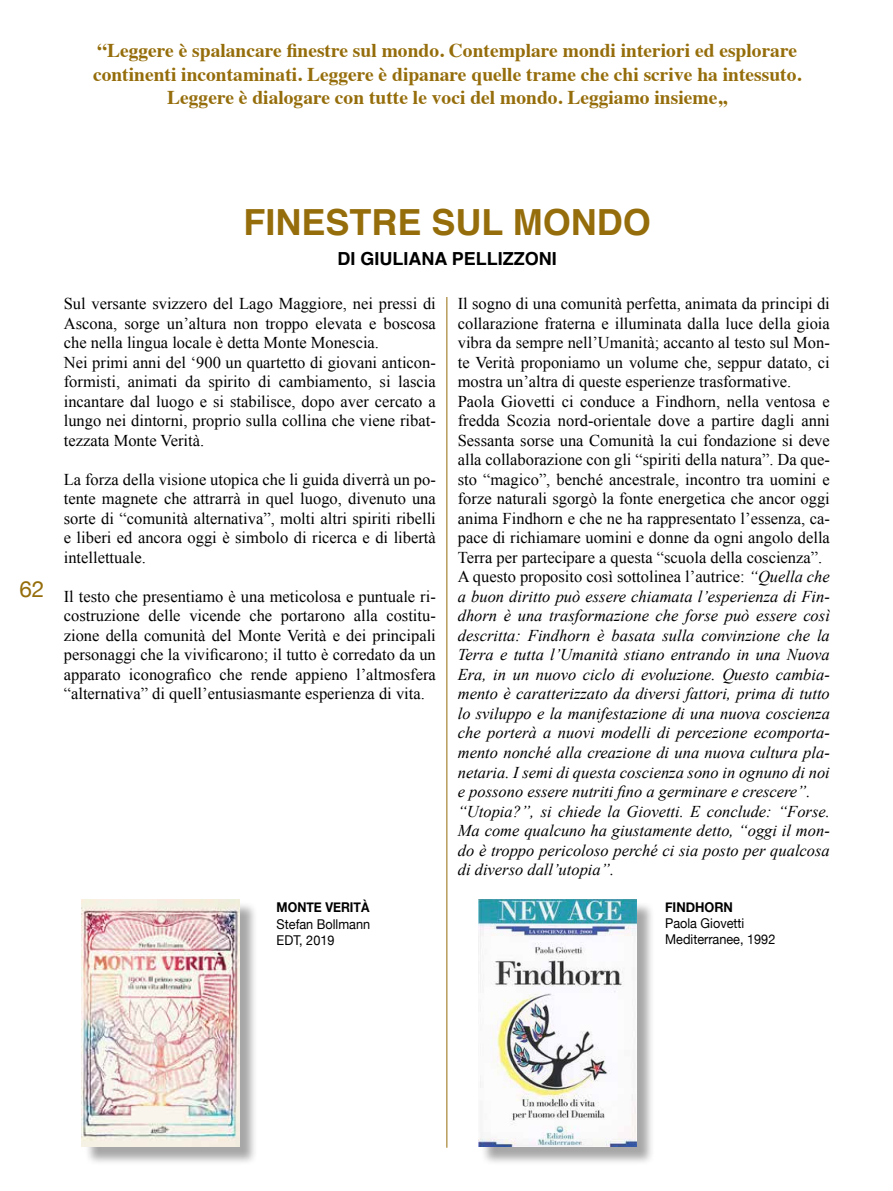
<style>
.page{position:relative;width:893px;height:1191px;background:#fff}
.page>*{position:absolute;margin:0;border:0;box-sizing:border-box;transform-origin:0 0}
.t1{font:700 36px "Helvetica";color:#956d0b}
.t2{font:22.5px "Helvetica Neue";color:#956d0b}
.t3{font:700 19.5px/23.4px "Times";color:#956d0b;text-align:center}
.t4{font:700 18px "Helvetica";color:#000}
.t5{font:16.5px/19.5px "Times New Roman";color:#000}
.t6{font:13.5px/16.2px "Helvetica Neue";color:#000;scale:.94 1}
.t7{font:700 13.5px "Helvetica Neue";color:#000;scale:.91 1}
.t8{font:700 13.5px "Helvetica Neue";color:#000;scale:.94 1}
.s1{font-style:italic}
</style>
<div class="page">
<div style="left:481px;top:901px;width:174px;height:264px;background:#000;opacity:.35"></div>
<img style="left:478px;top:899px;width:158px;height:248px">
<hr style="left:446px;top:297px;width:1px;height:850px;background:#956d0b">
<div style="left:84px;top:901px;width:174px;height:264px;background:#000;opacity:.35"></div>
<img style="left:82px;top:899px;width:157px;height:248px">
<p class="t3" style="left:93px;top:37px;width:710px">“Leggere è spalancare finestre sul mondo. Contemplare mondi interiori ed esplorare continenti incontaminati. Leggere è dipanare quelle trame che chi scrive ha intessuto.<br>Leggere è dialogare con tutte le voci del mondo. Leggiamo insieme,,</p>
<h2 class="t2" style="left:19px;top:573px;width:27px">62</h2>
<h1 class="t1" style="left:243px;top:193px;width:409px">FINESTRE SUL MONDO</h1>
<p class="t4" style="left:337px;top:244px;width:221px">DI GIULIANA PELLIZZONI</p>
<p class="t5" style="left:64px;top:294px;width:374px">Sul versante svizzero del Lago Maggiore, nei pressi di Ascona, sorge un’altura non troppo elevata e boscosa che nella lingua locale è detta Monte Monescia.<br>Nei primi anni del ‘900 un quartetto di giovani anticon&shy;formisti, animati da spirito di cambiamento, si lascia incantare dal luogo e si stabilisce, dopo aver cercato a lungo nei dintorni, proprio sulla collina che viene ribat&shy;tezzata Monte Verità.</p>
<p class="t5" style="left:64px;top:469px;width:374px;text-align:justify">La forza della visione utopica che li guida diverrà un po&shy;tente magnete che attrarrà in quel luogo, divenuto una sorte di “comunità alternativa”, molti altri spiriti ribelli e liberi ed ancora oggi è simbolo di ricerca e di libertà intellettuale.</p>
<p class="t5" style="left:64px;top:586px;width:374px;text-align:justify">Il testo che presentiamo è una meticolosa e puntuale ri&shy;costruzione delle vicende che portarono alla costitu&shy;zione della comunità del Monte Verità e dei principali personaggi che la vivificarono; il tutto è corredato da un apparato iconografico che rende appieno l’altmosfera “alternativa” di quell’entusiasmante esperienza di vita.</p>
<p class="t7" style="left:277px;top:897px;width:103px">MONTE VERITÀ</p>
<p class="t6" style="left:277px;top:916px;width:101px">Stefan Bollmann<br>EDT, 2019</p>
<p class="t5" style="left:458px;top:294px;width:374px">Il sogno di una comunità perfetta, animata da principi di collarazione fraterna e illuminata dalla luce della gioia vibra da sempre nell’Umanità; accanto al testo sul Mon&shy;te Verità proponiamo un volume che, seppur datato, ci mostra un’altra di queste esperienze trasformative.<br>Paola Giovetti ci conduce a Findhorn, nella ventosa e fredda Scozia nord-orientale dove a partire dagli anni Sessanta sorse una Comunità la cui fondazione si deve alla collaborazione con gli “spiriti della natura”. Da que&shy;sto “magico”, benché ancestrale, incontro tra uomini e forze naturali sgorgò la fonte energetica che ancor oggi anima Findhorn e che ne ha rappresentato l’essenza, ca&shy;pace di richiamare uomini e donne da ogni angolo della Terra per partecipare a questa “scuola della coscienza”.<br>A questo proposito così sottolinea l’autrice: <span class="s1">“Quella che a buon diritto può essere chiamata l’esperienza di Fin&shy;dhorn è una trasformazione che forse può essere così descritta: Findhorn è basata sulla convinzione che la Terra e tutta l’Umanità stiano entrando in una Nuova Era, in un nuovo ciclo di evoluzione. Questo cambia&shy;mento è caratterizzato da diversi fattori, prima di tutto lo sviluppo e la manifestazione di una nuova coscienza che porterà a nuovi modelli di percezione ecomporta&shy;mento nonché alla creazione di una nuova cultura pla&shy;netaria. I semi di questa coscienza sono in ognuno di noi e possono essere nutriti fino a germinare e crescere”. “Utopia?”, si chiede la Giovetti. E conclude: “Forse.<br>Ma come qualcuno ha giustamente detto, “oggi il mon&shy;do è troppo pericoloso perché ci sia posto per qualcosa di diverso dall’utopia”.</span></p>
<p class="t8" style="left:665px;top:896px;width:74px">FINDHORN</p>
<p class="t6" style="left:665px;top:916px;width:119px">Paola Giovetti<br>Mediterranee, 1992</p>
</div>
